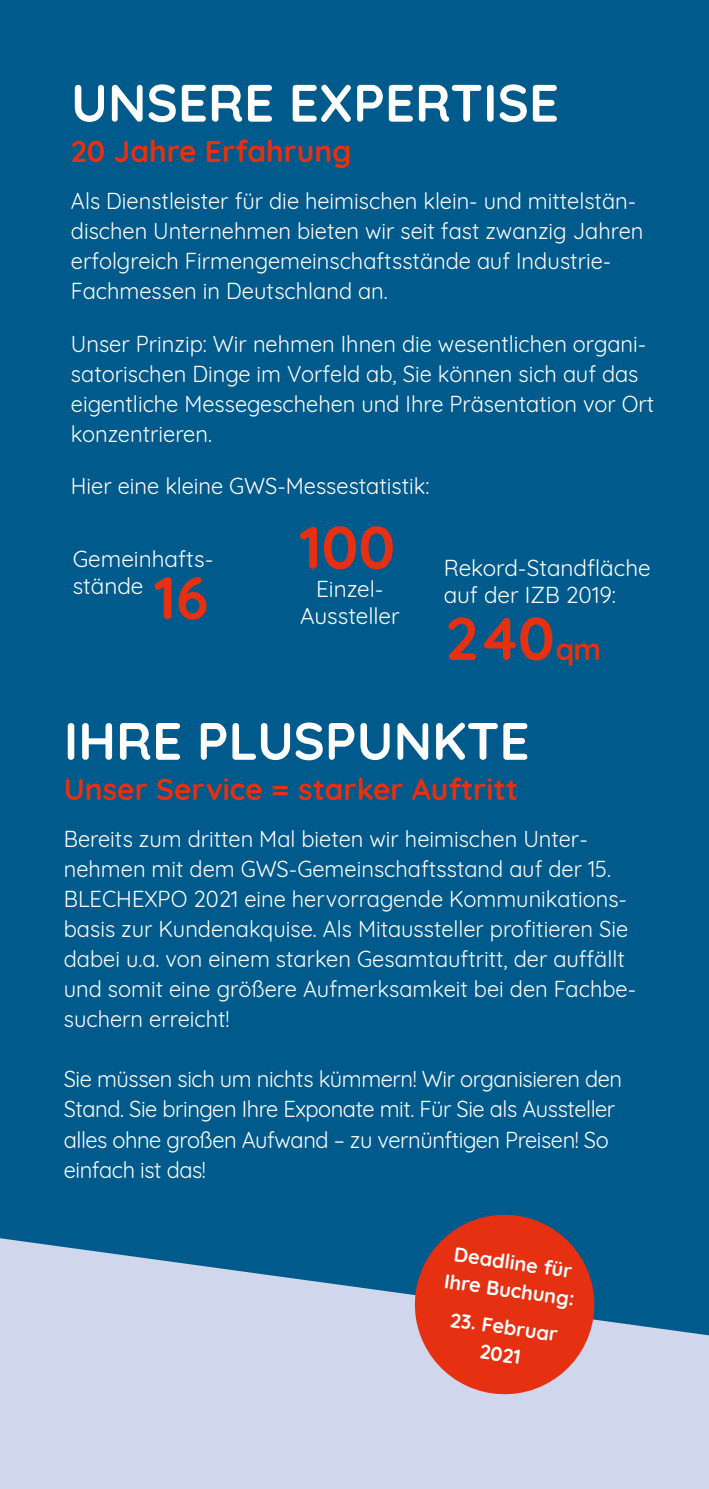
<style>
.page{position:relative;width:709px;height:1489px;background:#fff}
.page>*{position:absolute;margin:0;border:0;box-sizing:border-box;transform-origin:0 0}
.t1{font:700 60px "Quicksand";color:#e53012}
.Copy{font:700 52.5px "Quicksand";color:#fff}
.Copy-2{font:700 30px "Quicksand";color:#e53012}
.Copy-3{font:22.5px/30px "Quicksand";color:#fff}
.Copy-4{font:22.5px/30px "Quicksand";letter-spacing:-.02em;color:#fff}
.Headline{font:700 20px/27.5px "Quicksand";color:#fff;text-align:center}
.s1{font-size:30px}
</style>
<div class="page">
<div style="left:0;top:0;width:709px;height:1488px;background:#d0d7ed"></div>
<div style="left:0;top:0;width:709px;height:1335px;background:#005b8c"></div>
<svg style="left:409px;top:1208px;width:191px;height:187px"></svg>
<p class="Copy" style="left:71px;top:59px;width:489px">UNSERE EXPERTISE</p>
<p class="Copy-2" style="left:71px;top:126px;width:282px">20 Jahre Erfahrung</p>
<p class="Copy-3" style="left:71px;top:184px;width:574px">Als Dienstleister für die heimischen klein- und mittelstän&shy;dischen Unternehmen bieten wir seit fast zwanzig Jahren erfolgreich Firmengemeinschaftsstände auf Industrie-Fachmessen in Deutschland an.</p>
<p class="Copy-3" style="left:71px;top:326px;width:585px">Unser Prinzip: Wir nehmen Ihnen die wesentlichen organi&shy;satorischen Dinge im Vorfeld ab, Sie können sich auf das eigentliche Messegeschehen und Ihre Präsentation vor Ort konzentrieren.</p>
<p class="Copy-3" style="left:71px;top:469px;width:360px">Hier eine kleine GWS-Messestatistik:</p>
<p class="Copy-3" style="left:73px;top:541px;width:142px">Gemeinhafts-</p>
<p class="Copy-3" style="left:73px;top:569px;width:72px">stände</p>
<p class="t1" style="left:154px;top:548px;width:56px">16</p>
<p class="t1" style="left:299px;top:497px;width:97px">100</p>
<p class="Copy-3" style="left:316px;top:571px;width:69px">Einzel-</p>
<p class="Copy-3" style="left:300px;top:599px;width:101px">Aussteller</p>
<p class="Copy-3" style="left:444px;top:550px;width:208px">Rekord-Standfläche</p>
<p class="Copy-3" style="left:444px;top:577px;width:174px">auf der IZB 2019:</p>
<p class="t1" style="left:445px;top:589px;width:157px">240<span class="s1">qm</span></p>
<p class="Copy" style="left:64px;top:697px;width:467px">IHRE PLUSPUNKTE</p>
<p class="Copy-2" style="left:64px;top:764px;width:455px">Unser Service = starker Auftritt</p>
<p class="Copy-3" style="left:64px;top:822px;width:574px">Bereits zum dritten Mal bieten wir heimischen Unter&shy;nehmen mit dem GWS-Gemeinschaftsstand auf der 15.<br>BLECHEXPO 2021 eine hervorragende Kommunikations&shy;basis zur Kundenakquise. Als Mitaussteller profitieren Sie dabei u.a. von einem starken Gesamtauftritt, der auffällt und somit eine größere Aufmerksamkeit bei den Fachbe&shy;suchern erreicht!</p>
<p class="Copy-4" style="left:64px;top:1062px;width:560px">Sie müssen sich um nichts kümmern! Wir organisieren den Stand. Sie bringen Ihre Exponate mit. Für Sie als Aussteller alles ohne großen Aufwand – zu vernünftigen Preisen! So einfach ist das!</p>
<p class="Headline" style="left:450px;top:1237px;width:133px;rotate:8deg">Deadline für<br>Ihre Buchung:</p>
<p class="Headline" style="left:452px;top:1303px;width:110px;rotate:8deg">23. Februar</p>
<p class="Headline" style="left:482px;top:1335px;width:42px;rotate:8deg">2021</p>
</div>
